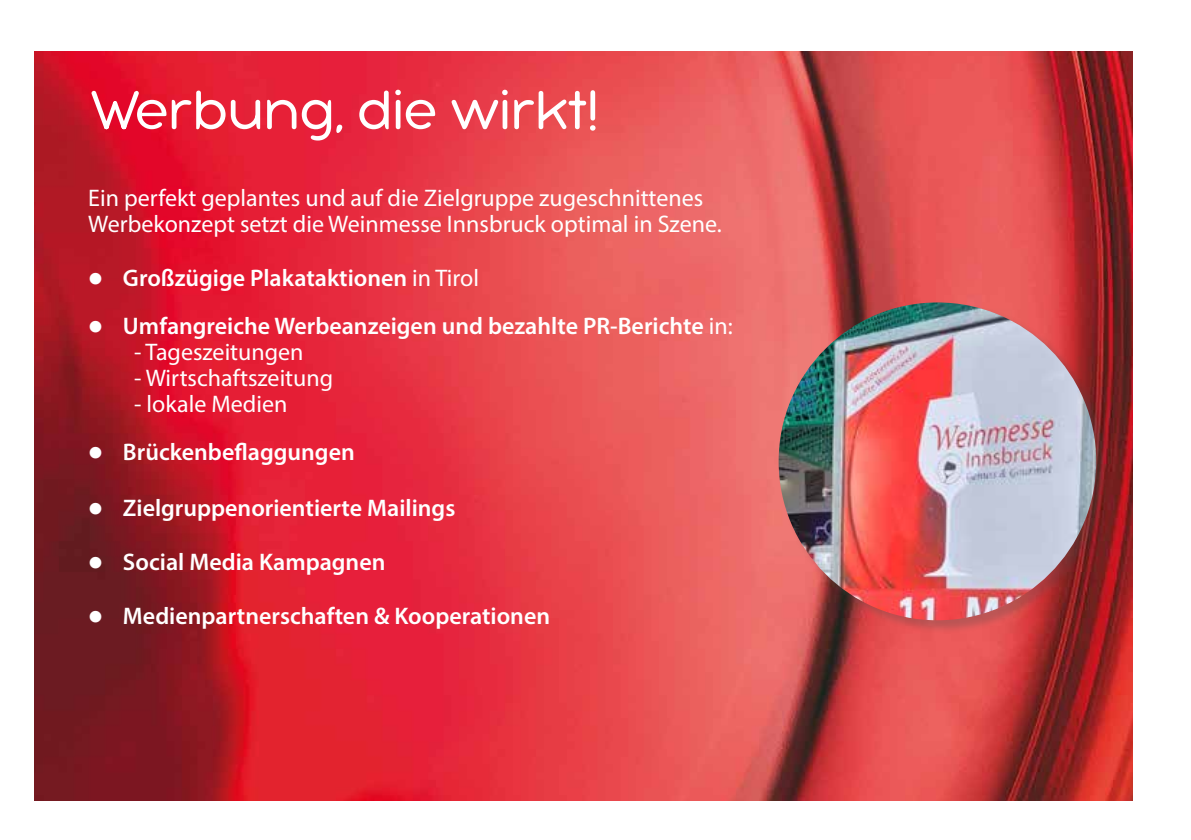
<style>
.page{position:relative;width:1191px;height:840px;background:#fff}
.page>*{position:absolute;margin:0;border:0;box-sizing:border-box;transform-origin:0 0}
.t1{font:300 60px "Bubbleboddy Neue Trial";color:#fff}
.t2{font:600 24px "Myriad Pro";color:#fff}
.t3{font:24px/26px "Myriad Pro";color:#fff}
.s1{font-weight:400}
</style>
<div class="page">
<img style="left:34px;top:52px;width:1098px;height:747px">
<div style="left:778px;top:302px;width:332px;height:331px;background:#4a4a49;opacity:.3"></div>
<img style="left:778px;top:302px;width:318px;height:318px;border-radius:159px">
<h1 class="t1" style="left:91px;top:78px;width:509px">Werbung, die wirkt!</h1>
<p class="t3" style="left:88px;top:184px;width:635px">Ein perfekt geplantes und auf die Zielgruppe zugeschnittenes<br>Werbekonzept setzt die Weinmesse Innsbruck optimal in Szene.</p>
<p class="t2" style="left:88px;top:262px;width:392px">● Großzügige Plakataktionen <span class="s1">in Tirol</span></p>
<p class="t2" style="left:88px;top:310px;width:646px">● Umfangreiche Werbeanzeigen und bezahlte PR-Berichte <span class="s1">in:</span></p>
<p class="t3" style="left:134px;top:338px;width:171px">- Tageszeitungen</p>
<p class="t3" style="left:134px;top:364px;width:201px">- Wirtschaftszeitung</p>
<p class="t3" style="left:134px;top:390px;width:155px">- lokale Medien</p>
<p class="t2" style="left:88px;top:436px;width:268px">● Brückenbeflaggungen</p>
<p class="t2" style="left:88px;top:492px;width:368px">● Zielgruppenorientierte Mailings</p>
<p class="t2" style="left:88px;top:546px;width:299px">● Social Media Kampagnen</p>
<p class="t2" style="left:88px;top:600px;width:463px">● Medienpartnerschaften &amp; Kooperationen</p>
</div>
